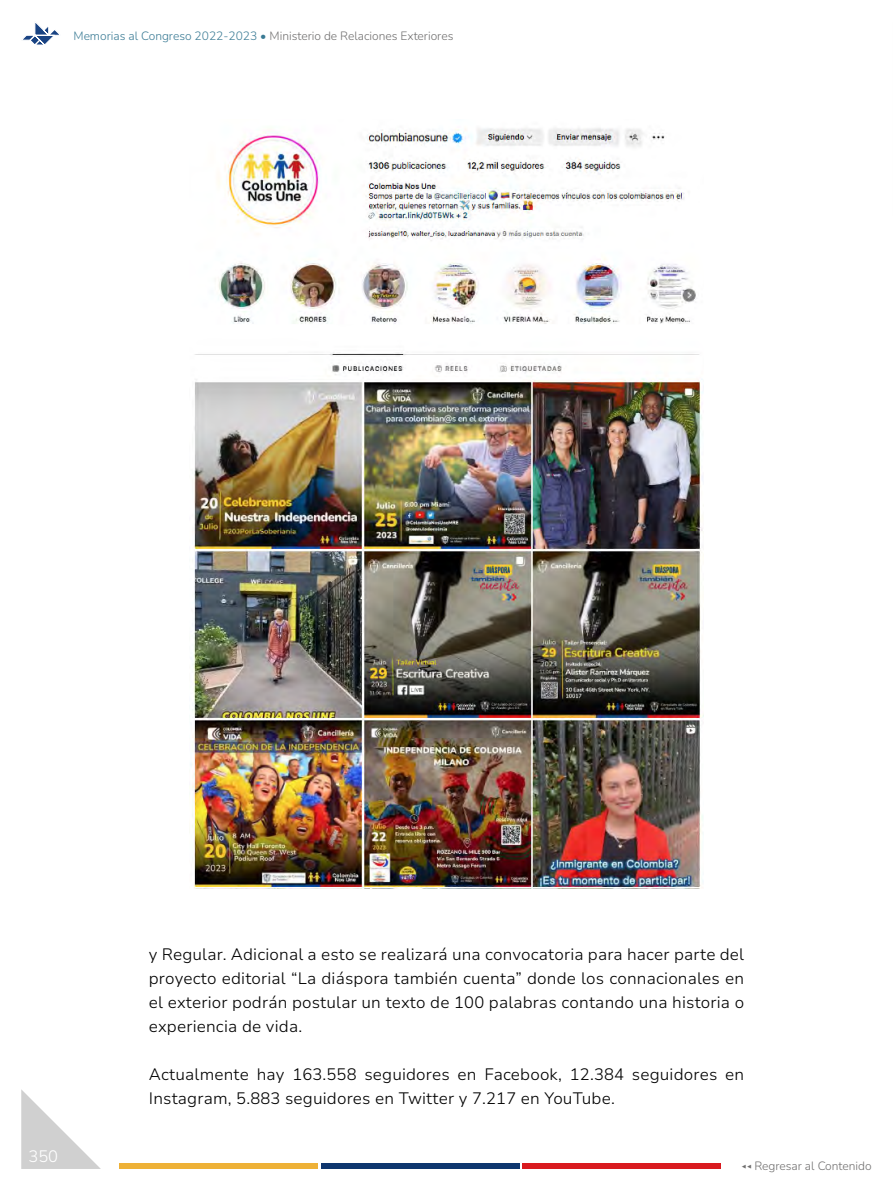
<style>
.page{position:relative;width:893px;height:1191px;background:#fff}
.page>*{position:absolute;margin:0;border:0;box-sizing:border-box;transform-origin:0 0}
.t1{font:300 16.5px/24px "Nunito Sans 10 pt";letter-spacing:.01em;color:#000;text-align:justify}
.t2{font:300 16.5px "Nunito Sans 10 pt";color:#fff}
.t3{font:300 12px "Nunito";color:#706f6f}
.s1{color:#397a94}
.s2{font-family:"Montserrat";font-weight:100;font-size:9px}
</style>
<div class="page">
<svg style="left:23px;top:23px;width:36px;height:22px"></svg>
<svg style="left:21px;top:1089px;width:80px;height:80px"></svg>
<div style="left:120px;top:1163px;width:198px;height:6px;background:#eeb137"></div>
<div style="left:321px;top:1163px;width:198px;height:6px;background:#0e366e"></div>
<div style="left:522px;top:1163px;width:198px;height:6px;background:#d91a1f"></div>
<img style="left:190px;top:128px;width:514px;height:760px">
<p class="t3" style="left:73px;top:27px;width:381px"><span class="s1">Memorias al Congreso 2022-2023 •</span> Ministerio de Relaciones Exteriores</p>
<p class="t2" style="left:28px;top:1144px;width:31px">350</p>
<p class="t1" style="left:149px;top:942px;width:597px">y Regular. Adicional a esto se realizará una convocatoria para hacer parte del proyecto editorial “La diáspora también cuenta” donde los connacionales en el exterior podrán postular un texto de 100 palabras contando una historia o experiencia de vida.</p>
<p class="t1" style="left:149px;top:1062px;width:597px">Actualmente hay 163.558 seguidores en Facebook, 12.384 seguidores en<br>Instagram, 5.883 seguidores en Twitter y 7.217 en YouTube.</p>
<p class="t3" style="left:741px;top:1157px;width:132px"><span class="s2">◀◀</span> Regresar al Contenido</p>
</div>
